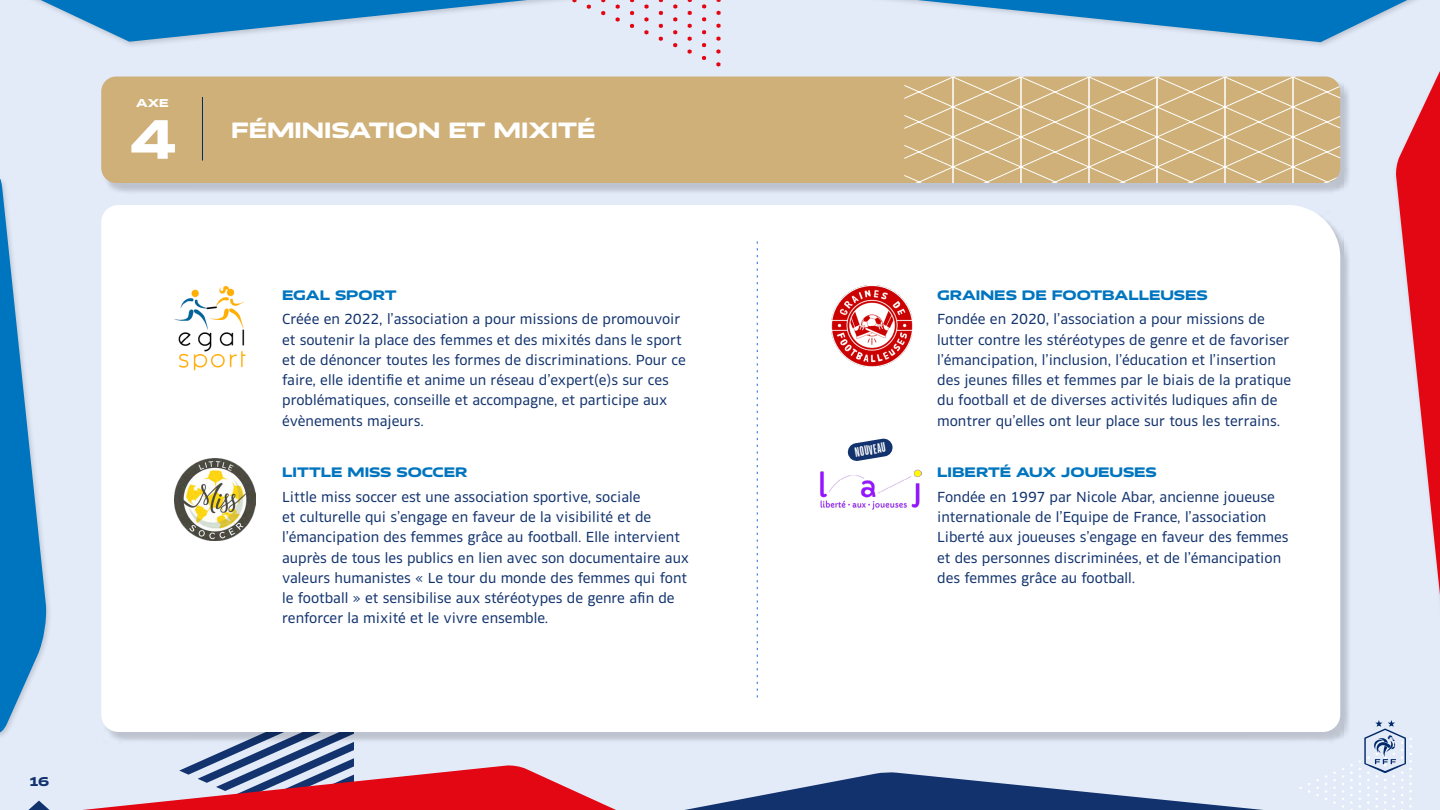
<style>
.page{position:relative;width:1440px;height:810px;background:#e3ebf9}
.page>*{position:absolute;margin:0;border:0;box-sizing:border-box;transform-origin:0 0}
.t1{font:900 54.38px "FFF Equipe Extended";color:#fff}
.t2{font:900 21.75px "FFF Equipe Extended";color:#fff}
.t3{font:14.25px/20.2px "FFF Equipe Regular";color:#12336e}
.t4{font:900 13.5px "FFF Equipe Extended";color:#0075bf}
.t5{font:700 13.27px "FFF Hero";color:#fff}
.t6{font:900 12.52px "FFF Equipe Extended";color:#12326e}
.t7{font:900 11.25px "FFF Equipe Extended";color:#fff}
</style>
<div class="page">
<svg style="left:616px;top:4px;width:4px;height:5px"></svg>
<svg style="left:602px;top:11px;width:3px;height:4px"></svg>
<svg style="left:644px;top:4px;width:5px;height:5px"></svg>
<svg style="left:630px;top:11px;width:4px;height:4px"></svg>
<svg style="left:616px;top:17px;width:4px;height:5px"></svg>
<svg style="left:673px;top:4px;width:4px;height:5px"></svg>
<svg style="left:659px;top:11px;width:4px;height:4px"></svg>
<svg style="left:644px;top:17px;width:4px;height:5px"></svg>
<svg style="left:630px;top:24px;width:4px;height:4px"></svg>
<svg style="left:702px;top:4px;width:4px;height:5px"></svg>
<svg style="left:688px;top:11px;width:4px;height:4px"></svg>
<svg style="left:673px;top:17px;width:4px;height:5px"></svg>
<svg style="left:659px;top:24px;width:4px;height:4px"></svg>
<svg style="left:644px;top:30px;width:4px;height:5px"></svg>
<svg style="left:717px;top:11px;width:4px;height:4px"></svg>
<svg style="left:702px;top:17px;width:4px;height:5px"></svg>
<svg style="left:688px;top:24px;width:4px;height:4px"></svg>
<svg style="left:673px;top:30px;width:4px;height:4px"></svg>
<svg style="left:659px;top:37px;width:4px;height:4px"></svg>
<svg style="left:717px;top:24px;width:4px;height:4px"></svg>
<svg style="left:702px;top:30px;width:4px;height:4px"></svg>
<svg style="left:688px;top:36px;width:4px;height:5px"></svg>
<svg style="left:673px;top:43px;width:4px;height:4px"></svg>
<svg style="left:716px;top:36px;width:5px;height:5px"></svg>
<svg style="left:702px;top:43px;width:4px;height:4px"></svg>
<svg style="left:688px;top:49px;width:4px;height:5px"></svg>
<svg style="left:716px;top:49px;width:4px;height:5px"></svg>
<svg style="left:702px;top:56px;width:4px;height:4px"></svg>
<svg style="left:716px;top:62px;width:4px;height:5px"></svg>
<svg style="left:41px;top:0;width:487px;height:42px"></svg>
<svg style="left:917px;top:0;width:490px;height:42px"></svg>
<svg style="left:1316px;top:779px;width:3px;height:18px"></svg>
<svg style="left:1325px;top:775px;width:2px;height:25px"></svg>
<svg style="left:1333px;top:771px;width:3px;height:33px"></svg>
<svg style="left:1342px;top:768px;width:2px;height:40px"></svg>
<svg style="left:1350px;top:764px;width:3px;height:46px"></svg>
<svg style="left:685px;top:772px;width:578px;height:38px"></svg>
<svg style="left:1396px;top:71px;width:44px;height:524px"></svg>
<svg style="left:0;top:178px;width:616px;height:632px"></svg>
<svg style="left:1359px;top:720px;width:53px;height:90px"></svg>
<div style="left:103px;top:79px;width:1248px;height:116px;background:#000;opacity:.17"></div>
<div style="left:101px;top:76px;width:1239px;height:107px;background:#cfb078;border-radius:15px"></div>
<svg style="left:904px;top:76px;width:436px;height:107px"></svg>
<hr style="left:202px;top:97px;width:1px;height:63px;background:#002969">
<div style="left:103px;top:207px;width:1248px;height:537px;background:#000;opacity:.17"></div>
<div style="left:101px;top:205px;width:1239px;height:527px;background:#fff"></div>
<svg style="left:757px;top:241px;width:1px;height:456px"></svg>
<img style="left:175px;top:287px;width:77px;height:87px">
<img style="left:174px;top:459px;width:82px;height:81px">
<img style="left:831px;top:285px;width:81px;height:82px">
<svg style="left:847px;top:438px;width:46px;height:24px"></svg>
<img style="left:819px;top:464px;width:103px;height:60px">
<p class="t6" style="left:29px;top:774px;width:22px">16</p>
<p class="t7" style="left:136px;top:96px;width:34px">AXE</p>
<h1 class="t1" style="left:130px;top:106px;width:47px">4</h1>
<h2 class="t2" style="left:231px;top:117px;width:366px">FÉMINISATION ET MIXITÉ</h2>
<p class="t4" style="left:282px;top:286px;width:116px">EGAL SPORT</p>
<p class="t3" style="left:282px;top:309px;width:405px">Créée en 2022, l’association a pour missions de promouvoir et soutenir la place des femmes et des mixités dans le sport et de dénoncer toutes les formes de discriminations. Pour ce faire, elle identifie et anime un réseau d’expert(e)s sur ces problématiques, conseille et accompagne, et participe aux évènements majeurs.</p>
<p class="t4" style="left:282px;top:464px;width:187px">LITTLE MISS SOCCER</p>
<p class="t3" style="left:282px;top:486px;width:409px">Little miss soccer est une association sportive, sociale<br>et culturelle qui s’engage en faveur de la visibilité et de l’émancipation des femmes grâce au football. Elle intervient auprès de tous les publics en lien avec son documentaire aux valeurs humanistes « Le tour du monde des femmes qui font le football » et sensibilise aux stéréotypes de genre afin de renforcer la mixité et le vivre ensemble.</p>
<p class="t5" style="left:853px;top:445px;width:33px;rotate:-10deg">NOUVEAU</p>
<p class="t4" style="left:937px;top:286px;width:272px">GRAINES DE FOOTBALLEUSES</p>
<p class="t3" style="left:937px;top:309px;width:356px">Fondée en 2020, l’association a pour missions de lutter contre les stéréotypes de genre et de favoriser l’émancipation, l’inclusion, l’éducation et l’insertion des jeunes filles et femmes par le biais de la pratique du football et de diverses activités ludiques afin de montrer qu’elles ont leur place sur tous les terrains.</p>
<p class="t4" style="left:937px;top:464px;width:221px">LIBERTÉ AUX JOUEUSES</p>
<p class="t3" style="left:937px;top:486px;width:353px">Fondée en 1997 par Nicole Abar, ancienne joueuse internationale de l’Equipe de France, l’association Liberté aux joueuses s’engage en faveur des femmes et des personnes discriminées, et de l’émancipation des femmes grâce au football.</p>
</div>
